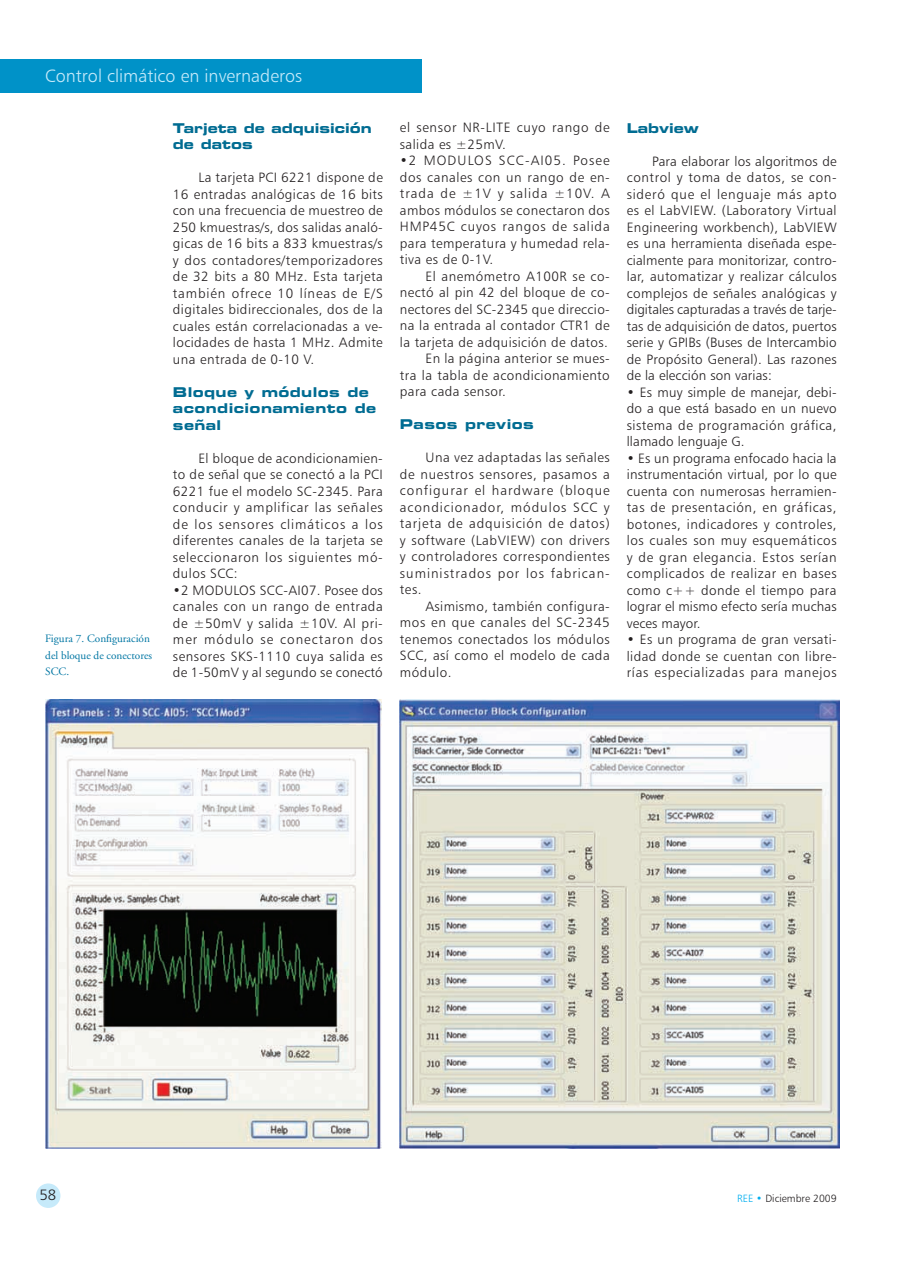
<style>
.page{position:relative;width:899px;height:1265px;background:#fff}
.page>*{position:absolute;margin:0;border:0;box-sizing:border-box;transform-origin:0 0}
.t1{font:18px "Humanist 777 BT Light B";color:#c6eafa}
.t2{font:15px "Humanist 777 BT Light B";color:#231f20}
.t3{font:13.5px/16.5px "Humanist 777 BT Light B";letter-spacing:.03em;color:#231f20;text-align:justify}
.t4{font:13.5px/16.5px "Eurostile Bold Extended Two";letter-spacing:.03em;color:#006c92}
.t5{font:13.5px/16.5px "Humanist 777 BT Light B";letter-spacing:.055em;color:#231f20}
.t6{font:13.5px/16.5px "Eurostile Bold Extended Two";color:#006c92}
.t7{font:11.25px/16.5px "Adobe Garamond";color:#0076a3}
.t8{font:10.5px "Humanist 777 BT Light B";color:#231f20}
.s1{color:#00aeef}
</style>
<div class="page">
<div style="left:36px;top:1183px;width:24px;height:25px;background:#c6eafa;border-radius:50%"></div>
<div style="left:0;top:60px;width:422px;height:33px;background:#0092c8"></div>
<img style="left:45px;top:699px;width:337px;height:450px">
<img style="left:400px;top:699px;width:439px;height:449px">
<h1 class="t1" style="left:45px;top:68px;width:258px">Control climático en invernaderos</h1>
<p class="t7" style="left:45px;top:631px;width:108px">Figura 7. Configuración del bloque de conectores<br>SCC.</p>
<p class="t6" style="left:173px;top:121px;width:200px">Tarjeta de adquisición de datos</p>
<p class="t3" style="left:173px;top:170px;width:211px;text-indent:26px">La tarjeta PCI 6221 dispone de 16 entradas analógicas de 16 bits con una frecuencia de muestreo de 250 kmuestras/s, dos salidas analó&shy;gicas de 16 bits a 833 kmuestras/s y dos contadores/temporizadores de 32 bits a 80 MHz. Esta tarjeta también ofrece 10 líneas de E/S digitales bidireccionales, dos de la cuales están correlacionadas a ve&shy;locidades de hasta 1 MHz. Admite una entrada de 0-10 V.</p>
<p class="t4" style="left:173px;top:385px;width:205px">Bloque y módulos de acondicionamiento de señal</p>
<p class="t3" style="left:173px;top:451px;width:211px;text-indent:26px">El bloque de acondicionamien&shy;to de señal que se conectó a la PCI 6221 fue el modelo SC-2345. Para conducir y amplificar las señales de los sensores climáticos a los diferentes canales de la tarjeta se seleccionaron los siguientes mó&shy;dulos SCC:</p>
<p class="t3" style="left:173px;top:583px;width:211px">•2 MODULOS SCC-AI07. Posee dos canales con un rango de entrada de ±50mV y salida ±10V. Al pri&shy;mer módulo se conectaron dos sensores SKS-1110 cuya salida es de 1-50mV y al segundo se conectó</p>
<p class="t5" style="left:400px;top:120px;width:211px">el sensor NR-LITE cuyo rango de salida es ±25mV.</p>
<p class="t3" style="left:400px;top:153px;width:211px">•2 MODULOS SCC-AI05. Posee dos canales con un rango de en&shy;trada de ±1V y salida ±10V. A ambos módulos se conectaron dos HMP45C cuyos rangos de salida para temperatura y humedad rela&shy;tiva es de 0-1V.</p>
<p class="t3" style="left:425px;top:269px;width:186px">El anemómetro A100R se co-</p>
<p class="t3" style="left:400px;top:285px;width:211px">nectó al pin 42 del bloque de co-</p>
<p class="t3" style="left:400px;top:302px;width:211px">nectores del SC-2345 que direccio-</p>
<p class="t3" style="left:400px;top:318px;width:211px">na la entrada al contador CTR1 de</p>
<p class="t3" style="left:400px;top:335px;width:209px">la tarjeta de adquisición de datos.</p>
<p class="t3" style="left:425px;top:351px;width:186px">En la página anterior se mues-</p>
<p class="t3" style="left:400px;top:368px;width:211px">tra la tabla de acondicionamiento</p>
<p class="t3" style="left:400px;top:384px;width:107px">para cada sensor.</p>
<p class="t4" style="left:400px;top:417px;width:135px">Pasos previos</p>
<p class="t3" style="left:400px;top:450px;width:211px;text-indent:26px">Una vez adaptadas las señales de nuestros sensores, pasamos a configurar el hardware (bloque acondicionador, módulos SCC y tarjeta de adquisición de datos) y software (LabVIEW) con drivers y controladores correspondientes suministrados por los fabrican&shy;tes.</p>
<p class="t3" style="left:400px;top:599px;width:211px;text-indent:26px">Asimismo, también configura&shy;mos en que canales del SC-2345 tenemos conectados los módulos SCC, así como el modelo de cada módulo.</p>
<p class="t6" style="left:626px;top:121px;width:74px">Labview</p>
<p class="t3" style="left:626px;top:154px;width:211px;text-indent:26px">Para elaborar los algoritmos de control y toma de datos, se con&shy;sideró que el lenguaje más apto es el LabVIEW. (Laboratory Virtual Engineering workbench), LabVIEW es una herramienta diseñada espe&shy;cialmente para monitorizar, contro&shy;lar, automatizar y realizar cálculos complejos de señales analógicas y digitales capturadas a través de tarje&shy;tas de adquisición de datos, puertos serie y GPIBs (Buses de Intercambio de Propósito General). Las razones de la elección son varias:</p>
<p class="t3" style="left:626px;top:385px;width:211px">• Es muy simple de manejar, debi&shy;do a que está basado en un nuevo sistema de programación gráfica, llamado lenguaje G.</p>
<p class="t3" style="left:626px;top:451px;width:211px">• Es un programa enfocado hacia la instrumentación virtual, por lo que cuenta con numerosas herramien&shy;tas de presentación, en gráficas, botones, indicadores y controles, los cuales son muy esquemáticos y de gran elegancia. Estos serían complicados de realizar en bases como c++ donde el tiempo para lograr el mismo efecto sería muchas veces mayor.</p>
<p class="t3" style="left:626px;top:632px;width:211px">• Es un programa de gran versati&shy;lidad donde se cuentan con libre&shy;rías especializadas para manejos</p>
<p class="t2" style="left:40px;top:1188px;width:18px">58</p>
<p class="t8" style="left:737px;top:1194px;width:101px"><span class="s1">REE •</span> Diciembre 2009</p>
</div>
